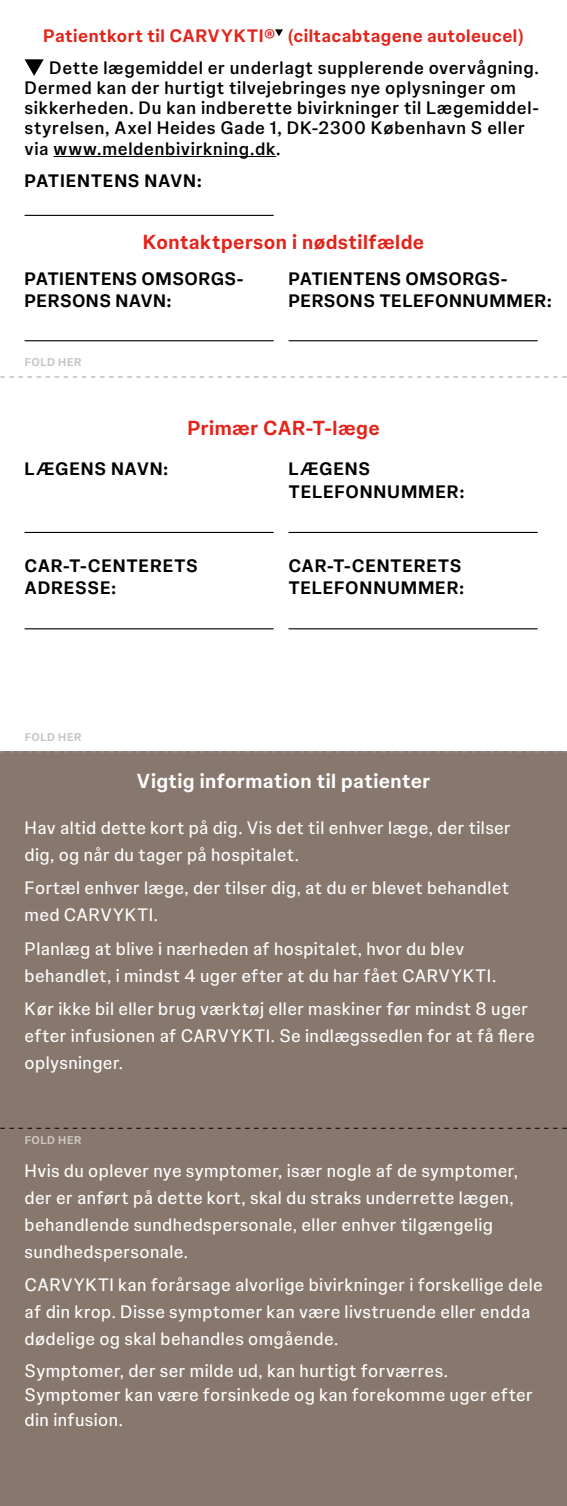
<style>
.page{position:relative;width:567px;height:1506px;background:#fff}
.page>*{position:absolute;margin:0;border:0;box-sizing:border-box;transform-origin:0 0}
.t1{font:700 20.25px "Johnson Text";letter-spacing:.02em;color:#e4231a}
.t2{font:700 20.25px "Johnson Text";letter-spacing:.02em;color:#fff}
.t3{font:18px/27px "Johnson Text";letter-spacing:.02em;color:#fff}
.t4{font:500 18px/20.2px "Johnson Text";letter-spacing:.04em;color:#000}
.t5{font:700 18px/22.5px "Johnson Text";letter-spacing:.03em;color:#000}
.t6{font:700 18px "Johnson Text";letter-spacing:.025em;color:#e4231a}
.t7{font:700 11.25px "Johnson Text";letter-spacing:.045em;color:#9d9d9c}
.t8{font:700 11.25px "Johnson Text";letter-spacing:.045em;color:#fff}
</style>
<div class="page">
<div style="left:0;top:751px;width:567px;height:754px;background:#87776d"></div>
<hr style="left:25px;top:628px;width:249px;height:1px;background:#000">
<hr style="left:54px;top:156px;width:222px;height:1px;background:#000">
<svg style="left:25px;top:59px;width:19px;height:17px"></svg>
<hr style="left:25px;top:215px;width:249px;height:1px;background:#000">
<svg style="left:275px;top:29px;width:8px;height:7px"></svg>
<svg style="left:0;top:376px;width:567px;height:1px"></svg>
<svg style="left:0;top:751px;width:567px;height:1px"></svg>
<svg style="left:0;top:1127px;width:567px;height:1px"></svg>
<hr style="left:25px;top:340px;width:249px;height:1px;background:#000">
<hr style="left:289px;top:340px;width:249px;height:1px;background:#000">
<hr style="left:289px;top:628px;width:249px;height:1px;background:#000">
<hr style="left:289px;top:532px;width:249px;height:1px;background:#000">
<hr style="left:25px;top:532px;width:249px;height:1px;background:#000">
<p class="t6" style="left:43px;top:22px;width:482px">Patientkort til CARVYKTI® (ciltacabtagene autoleucel)</p>
<p class="t4" style="left:25px;top:56px;width:516px;text-indent:25px">Dette lægemiddel er underlagt supplerende overvågning.<br>Dermed kan der hurtigt tilvejebringes nye oplysninger om sikkerheden. Du kan indberette bivirkninger til Lægemiddel&shy;styrelsen, Axel Heides Gade 1, DK-2300 København S eller via www.meldenbivirkning.dk.</p>
<p class="t5" style="left:25px;top:168px;width:179px">PATIENTENS NAVN:</p>
<p class="t1" style="left:143px;top:226px;width:283px">Kontaktperson i nødstilfælde</p>
<p class="t5" style="left:25px;top:266px;width:220px">PATIENTENS OMSORGS-<br>PERSONS NAVN:</p>
<p class="t5" style="left:289px;top:266px;width:265px">PATIENTENS OMSORGS-<br>PERSONS TELEFONNUMMER:</p>
<p class="t7" style="left:24px;top:353px;width:59px">FOLD HER</p>
<p class="t5" style="left:25px;top:456px;width:145px">LÆGENS NAVN:</p>
<p class="t1" style="left:187px;top:412px;width:194px">Primær CAR-T-læge</p>
<p class="t5" style="left:289px;top:456px;width:177px">LÆGENS<br>TELEFONNUMMER:</p>
<p class="t5" style="left:25px;top:553px;width:175px">CAR-T-CENTERETS<br>ADRESSE:</p>
<p class="t5" style="left:288px;top:553px;width:177px">CAR-T-CENTERETS<br>TELEFONNUMMER:</p>
<p class="t7" style="left:24px;top:728px;width:59px">FOLD HER</p>
<p class="t2" style="left:137px;top:765px;width:295px">Vigtig information til patienter</p>
<p class="t3" style="left:25px;top:813px;width:488px">Hav altid dette kort på dig. Vis det til enhver læge, der tilser dig, og når du tager på hospitalet.</p>
<p class="t3" style="left:25px;top:873px;width:486px">Fortæl enhver læge, der tilser dig, at du er blevet behandlet med CARVYKTI.</p>
<p class="t3" style="left:25px;top:933px;width:473px">Planlæg at blive i nærheden af hospitalet, hvor du blev behandlet, i mindst 4 uger efter at du har fået CARVYKTI.</p>
<p class="t3" style="left:25px;top:994px;width:512px">Kør ikke bil eller brug værktøj eller maskiner før mindst 8 uger efter infusionen af CARVYKTI. Se indlægssedlen for at få flere oplysninger.</p>
<p class="t8" style="left:24px;top:1130px;width:59px">FOLD HER</p>
<p class="t3" style="left:25px;top:1155px;width:495px">Hvis du oplever nye symptomer, især nogle af de symptomer, der er anført på dette kort, skal du straks underrette lægen, behandlende sundhedspersonale, eller enhver tilgængelig sundhedspersonale.</p>
<p class="t3" style="left:25px;top:1270px;width:520px">CARVYKTI kan forårsage alvorlige bivirkninger i forskellige dele af din krop. Disse symptomer kan være livstruende eller endda dødelige og skal behandles omgående.</p>
<p class="t3" style="left:25px;top:1356px;width:510px;line-height:24.8px">Symptomer, der ser milde ud, kan hurtigt forværres.<br>Symptomer kan være forsinkede og kan forekomme uger efter din infusion.</p>
</div>
